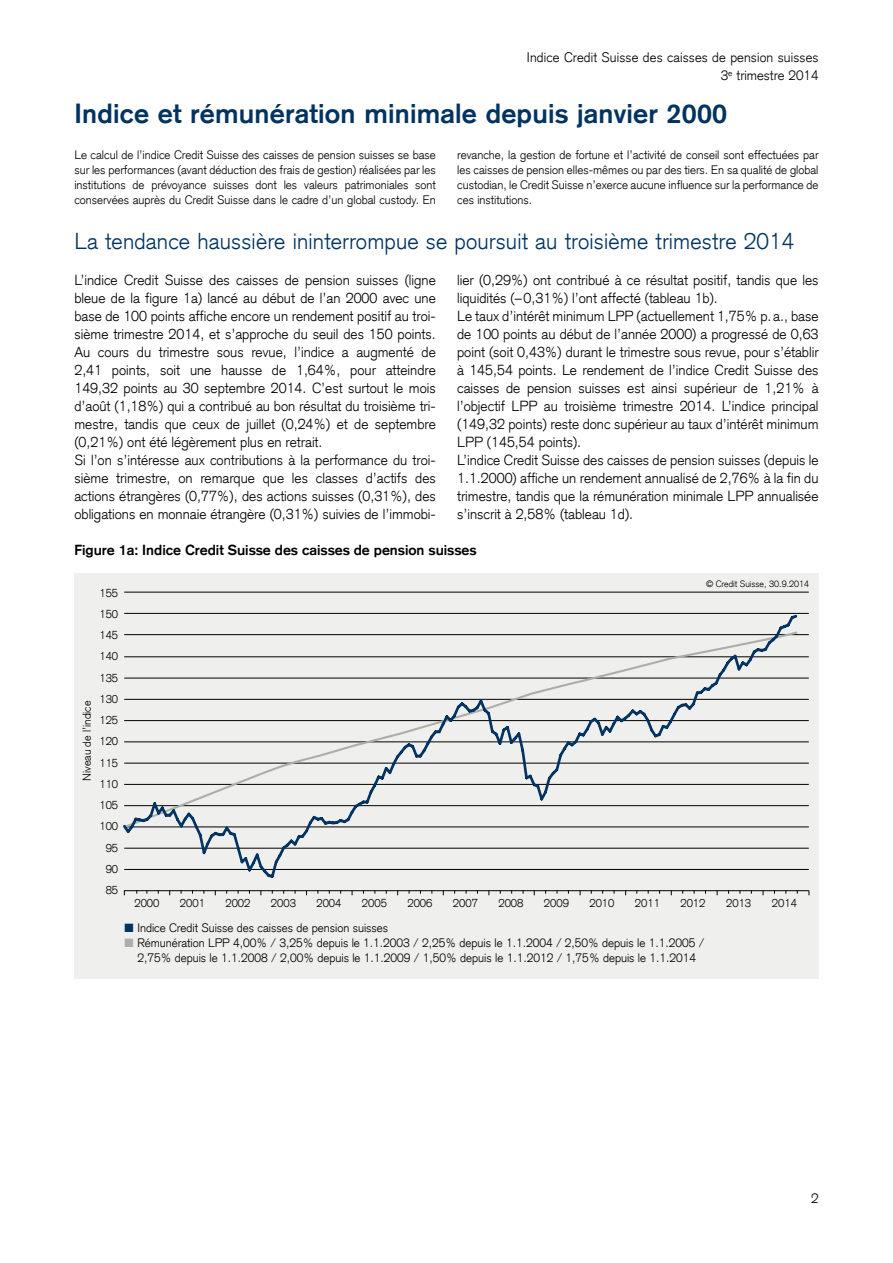
<style>
.page{position:relative;width:893px;height:1263px;background:#fff}
.page>*{position:absolute;margin:0;border:0;box-sizing:border-box;transform-origin:0 0}
._3______Heading_1__1{font:700 27px "Credit Suisse Type";letter-spacing:.01em;color:#003361}
._5______Lead__15_18p{font:300 22.5px "Credit Suisse Type";letter-spacing:.01em;color:#003361}
._08_Grundtext{font:300 14.25px/18px "Credit Suisse Type";color:#000;text-align:justify}
._09_Untertitel{font:700 14.25px "Credit Suisse Type";color:#000}
._19b__Heading_Page_N{font:300 13.5px/18px "Credit Suisse Type";letter-spacing:.01em;color:#000;text-align:right}
._16_Tabelle_Organigr{font:300 12px/15px "Credit Suisse Type";color:#000;text-align:justify}
._14_Tabelle_Organigr{font:300 12px/15px "Credit Suisse Type";color:#000;text-align:center}
._14_Tabelle_Organigr-2{font:300 11.25px "Credit Suisse Type";color:#000}
._15_Quellenhinweise{font:300 9px "Credit Suisse Type";color:#000}
.s1{color:#003361}
.s2{color:#acaea8}
</style>
<div class="page">
<div style="left:74px;top:573px;width:745px;height:405px;background:#efefed"></div>
<hr style="left:124px;top:592px;width:685px;height:1px;background:#000">
<hr style="left:124px;top:890px;width:685px;height:1px;background:#000">
<hr style="left:124px;top:869px;width:685px;height:1px;background:#000">
<hr style="left:124px;top:848px;width:685px;height:1px;background:#000">
<hr style="left:124px;top:827px;width:685px;height:1px;background:#000">
<hr style="left:124px;top:805px;width:685px;height:1px;background:#000">
<hr style="left:124px;top:784px;width:685px;height:1px;background:#000">
<hr style="left:124px;top:763px;width:685px;height:1px;background:#000">
<hr style="left:124px;top:742px;width:685px;height:1px;background:#000">
<hr style="left:124px;top:720px;width:685px;height:1px;background:#000">
<hr style="left:124px;top:699px;width:685px;height:1px;background:#000">
<hr style="left:124px;top:678px;width:685px;height:1px;background:#000">
<hr style="left:124px;top:634px;width:685px;height:1px;background:#000">
<hr style="left:124px;top:656px;width:685px;height:1px;background:#000">
<hr style="left:124px;top:613px;width:685px;height:1px;background:#000">
<svg style="left:123px;top:615px;width:674px;height:263px"></svg>
<p class="_19b__Heading_Page_N" style="left:527px;top:49px;width:293px">Indice Credit Suisse des caisses de pension suisses<br>3<sup>e</sup> trimestre 2014</p>
<p class="_3______Heading_1__1" style="left:74px;top:98px;width:654px">Indice et rémunération minimale depuis janvier 2000</p>
<p class="_16_Tabelle_Organigr" style="left:457px;top:147px;width:363px">revanche, la gestion de fortune et l’activité de conseil sont effectuées par les caisses de pension elles-mêmes ou par des tiers. En sa qualité de global custodian, le Credit Suisse n’exerce aucune influence sur la performance de ces institutions.</p>
<p class="_16_Tabelle_Organigr" style="left:74px;top:147px;width:363px">Le calcul de l’indice Credit Suisse des caisses de pension suisses se base sur les performances (avant déduction des frais de gestion) réalisées par les institutions de prévoyance suisses dont les valeurs patrimoniales sont conservées auprès du Credit Suisse dans le cadre d’un global custody. En</p>
<p class="_5______Lead__15_18p" style="left:74px;top:228px;width:721px">La tendance haussière ininterrompue se poursuit au troisième trimestre 2014</p>
<p class="_08_Grundtext" style="left:74px;top:271px;width:363px">L’indice Credit Suisse des caisses de pension suisses (ligne bleue de la figure 1a) lancé au début de l’an 2000 avec une base de 100 points affiche encore un rendement positif au troi&shy;sième trimestre 2014, et s’approche du seuil des 150 points.<br>Au cours du trimestre sous revue, l’indice a augmenté de 2,41 points, soit une hausse de 1,64%, pour atteindre 149,32 points au 30 septembre 2014. C’est surtout le mois d’août (1,18%) qui a contribué au bon résultat du troisième tri&shy;mestre, tandis que ceux de juillet (0,24%) et de septembre (0,21%) ont été légèrement plus en retrait.</p>
<p class="_08_Grundtext" style="left:74px;top:451px;width:363px">Si l’on s’intéresse aux contributions à la performance du troi&shy;sième trimestre, on remarque que les classes d’actifs des actions étrangères (0,77%), des actions suisses (0,31%), des obligations en monnaie étrangère (0,31%) suivies de l’immobi-</p>
<p class="_08_Grundtext" style="left:457px;top:271px;width:363px">lier (0,29%) ont contribué à ce résultat positif, tandis que les liquidités (–0,31%) l’ont affecté (tableau 1b).</p>
<p class="_08_Grundtext" style="left:457px;top:307px;width:363px">Le taux d’intérêt minimum LPP (actuellement 1,75% p. a., base de 100 points au début de l’année 2000) a progressé de 0,63 point (soit 0,43%) durant le trimestre sous revue, pour s’établir à 145,54 points. Le rendement de l’indice Credit Suisse des caisses de pension suisses est ainsi supérieur de 1,21% à l’objectif LPP au troisième trimestre 2014. L’indice principal (149,32 points) reste donc supérieur au taux d’intérêt minimum LPP (145,54 points).</p>
<p class="_08_Grundtext" style="left:457px;top:451px;width:363px">L’indice Credit Suisse des caisses de pension suisses (depuis le 1.1.2000) affiche un rendement annualisé de 2,76% à la fin du trimestre, tandis que la rémunération minimale LPP annualisée s’inscrit à 2,58% (tableau 1d).</p>
<p class="_09_Untertitel" style="left:74px;top:542px;width:404px">Figure 1a: Indice Credit Suisse des caisses de pension suisses</p>
<p class="_14_Tabelle_Organigr-2" style="left:80px;top:781px;width:82px;rotate:-90deg">Niveau de l’indice</p>
<p class="_14_Tabelle_Organigr-2" style="left:99px;top:586px;width:20px">155</p>
<p class="_14_Tabelle_Organigr-2" style="left:99px;top:607px;width:20px">150</p>
<p class="_14_Tabelle_Organigr-2" style="left:99px;top:628px;width:20px">145</p>
<p class="_14_Tabelle_Organigr-2" style="left:99px;top:650px;width:20px">140</p>
<p class="_14_Tabelle_Organigr-2" style="left:99px;top:671px;width:20px">135</p>
<p class="_14_Tabelle_Organigr-2" style="left:99px;top:692px;width:20px">130</p>
<p class="_14_Tabelle_Organigr-2" style="left:99px;top:713px;width:20px">125</p>
<p class="_14_Tabelle_Organigr-2" style="left:99px;top:735px;width:20px">120</p>
<p class="_14_Tabelle_Organigr-2" style="left:99px;top:756px;width:20px">115</p>
<p class="_14_Tabelle_Organigr-2" style="left:99px;top:777px;width:20px">110</p>
<p class="_14_Tabelle_Organigr-2" style="left:99px;top:798px;width:20px">105</p>
<p class="_14_Tabelle_Organigr-2" style="left:99px;top:820px;width:20px">100</p>
<p class="_14_Tabelle_Organigr-2" style="left:106px;top:841px;width:14px">95</p>
<p class="_14_Tabelle_Organigr-2" style="left:106px;top:862px;width:14px">90</p>
<p class="_14_Tabelle_Organigr-2" style="left:106px;top:883px;width:14px">85</p>
<p class="_15_Quellenhinweise" style="left:706px;top:579px;width:105px">© Credit Suisse, 30.9.2014</p>
<p class="_14_Tabelle_Organigr-2" style="left:134px;top:896px;width:27px">2000</p>
<p class="_14_Tabelle_Organigr-2" style="left:180px;top:896px;width:27px">2001</p>
<p class="_14_Tabelle_Organigr-2" style="left:225px;top:896px;width:27px">2002</p>
<p class="_14_Tabelle_Organigr-2" style="left:271px;top:896px;width:27px">2003</p>
<p class="_14_Tabelle_Organigr-2" style="left:316px;top:896px;width:27px">2004</p>
<p class="_14_Tabelle_Organigr-2" style="left:362px;top:896px;width:27px">2005</p>
<p class="_14_Tabelle_Organigr-2" style="left:407px;top:896px;width:27px">2006</p>
<p class="_14_Tabelle_Organigr-2" style="left:453px;top:896px;width:27px">2007</p>
<p class="_14_Tabelle_Organigr-2" style="left:498px;top:896px;width:27px">2008</p>
<p class="_14_Tabelle_Organigr-2" style="left:544px;top:896px;width:27px">2009</p>
<p class="_14_Tabelle_Organigr-2" style="left:589px;top:896px;width:27px">2010</p>
<p class="_14_Tabelle_Organigr-2" style="left:635px;top:896px;width:27px">2011</p>
<p class="_14_Tabelle_Organigr-2" style="left:680px;top:896px;width:27px">2012</p>
<p class="_14_Tabelle_Organigr-2" style="left:726px;top:896px;width:27px">2013</p>
<p class="_14_Tabelle_Organigr-2" style="left:772px;top:896px;width:27px">2014</p>
<p class="_14_Tabelle_Organigr" style="left:125px;top:920px;width:265px"><span class="s1">■</span> Indice Credit Suisse des caisses de pension suisses</p>
<p class="_14_Tabelle_Organigr" style="left:125px;top:935px;width:581px"><span class="s2">■</span> Rémunération LPP 4,00% / 3,25% depuis le 1.1.2003 / 2,25% depuis le 1.1.2004 / 2,50% depuis le 1.1.2005 /<br>2,75% depuis le 1.1.2008 / 2,00% depuis le 1.1.2009 / 1,50% depuis le 1.1.2012 / 1,75% depuis le 1.1.2014</p>
<p class="_19b__Heading_Page_N" style="left:811px;top:1190px;width:9px">2</p>
</div>
